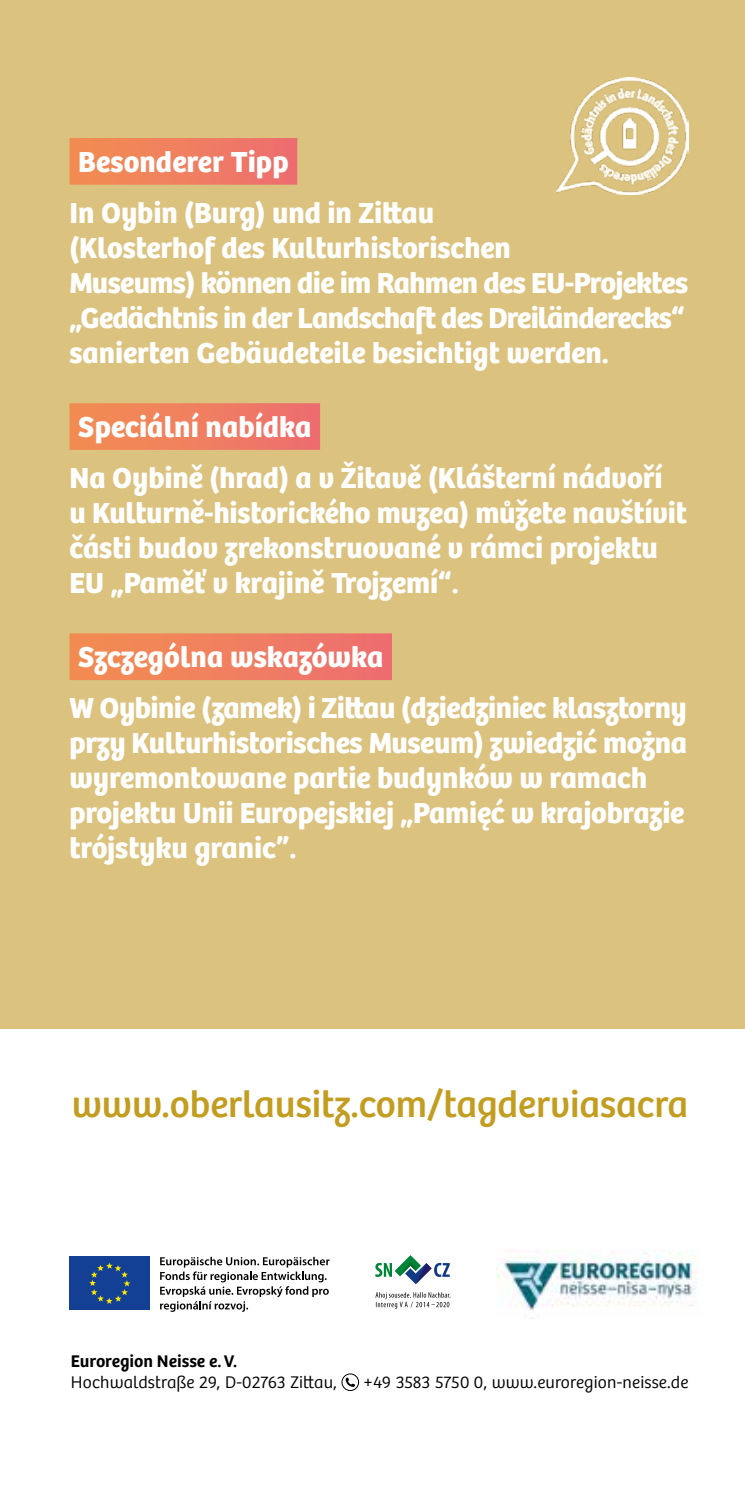
<style>
.page{position:relative;width:745px;height:1489px;background:#fff}
.page>*{position:absolute;margin:0;border:0;box-sizing:border-box;transform-origin:0 0}
.t1{font:38.5px "Bree";color:#c39d20}
.t2{font:700 30px/35px "Bree";letter-spacing:-.005em;color:#fff}
.t3{font:300 17.5px "Bree";letter-spacing:.01em;color:#000}
.t4{font:600 17.5px "Bree";color:#000}
</style>
<div class="page">
<div style="left:0;top:0;width:744px;height:1028px;background:#dbc27e"></div>
<svg style="left:345px;top:1377px;width:10px;height:9px"></svg>
<div style="left:341px;top:1373px;width:18px;height:17px;border:1px solid #000;border-radius:50%"></div>
<div style="left:69px;top:138px;width:228px;height:47px;background:linear-gradient(to right,#f28e50,#ed6e70)"></div>
<div style="left:69px;top:403px;width:251px;height:47px;background:linear-gradient(to right,#f28e50,#ed6e70)"></div>
<div style="left:69px;top:633px;width:323px;height:47px;background:linear-gradient(to right,#f28e50,#ed6e70)"></div>
<img style="left:555px;top:78px;width:132px;height:117px">
<svg style="left:160px;top:1256px;width:169px;height:55px"></svg>
<div style="left:69px;top:1256px;width:81px;height:53px;background:#134094"></div>
<svg style="left:89px;top:1262px;width:41px;height:41px"></svg>
<svg style="left:375px;top:1292px;width:75px;height:16px"></svg>
<svg style="left:375px;top:1255px;width:74px;height:29px"></svg>
<img style="left:496px;top:1249px;width:201px;height:62px">
<p class="t2" style="left:69px;top:137px;width:366px;line-height:50.8px">Besonderer Tipp<br>In Oybin (Burg) und in Zittau</p>
<p class="t2" style="left:69px;top:230px;width:619px">(Klosterhof des Kulturhistorischen<br>Museums) können die im Rahmen des EU-Projektes „Gedächtnis in der Landschaft des Dreiländerecks“ sanierten Gebäudeteile besichtigt werden.</p>
<p class="t2" style="left:69px;top:402px;width:594px;line-height:50.8px">Speciální nabídka<br>Na Oybině (hrad) a v Žitavě (Klášterní nádvoří</p>
<p class="t2" style="left:69px;top:495px;width:618px">u Kulturně-historického muzea) můžete navštívit části budov zrekonstruované v rámci projektu<br>EU „Paměť v krajině Trojzemí“.</p>
<p class="t2" style="left:69px;top:632px;width:618px;line-height:50.8px">Szczególna wskazówka<br>W Oybinie (zamek) i Zittau (dziedziniec klasztorny</p>
<p class="t2" style="left:69px;top:725px;width:618px">przy Kulturhistorisches Museum) zwiedzić można wyremontowane partie budynków w ramach projektu Unii Europejskiej „Pamięć w krajobrazie trójstyku granic”.</p>
<p class="t1" style="left:72px;top:1081px;width:617px">www.oberlausitz.com/tagderviasacra</p>
<p class="t4" style="left:71px;top:1350px;width:168px">Euroregion Neisse e.V.</p>
<p class="t3" style="left:71px;top:1372px;width:267px">Hochwaldstraße 29, D-02763 Zittau,</p>
<p class="t3" style="left:363px;top:1372px;width:326px">+49 3583 5750 0, www.euroregion-neisse.de</p>
</div>
